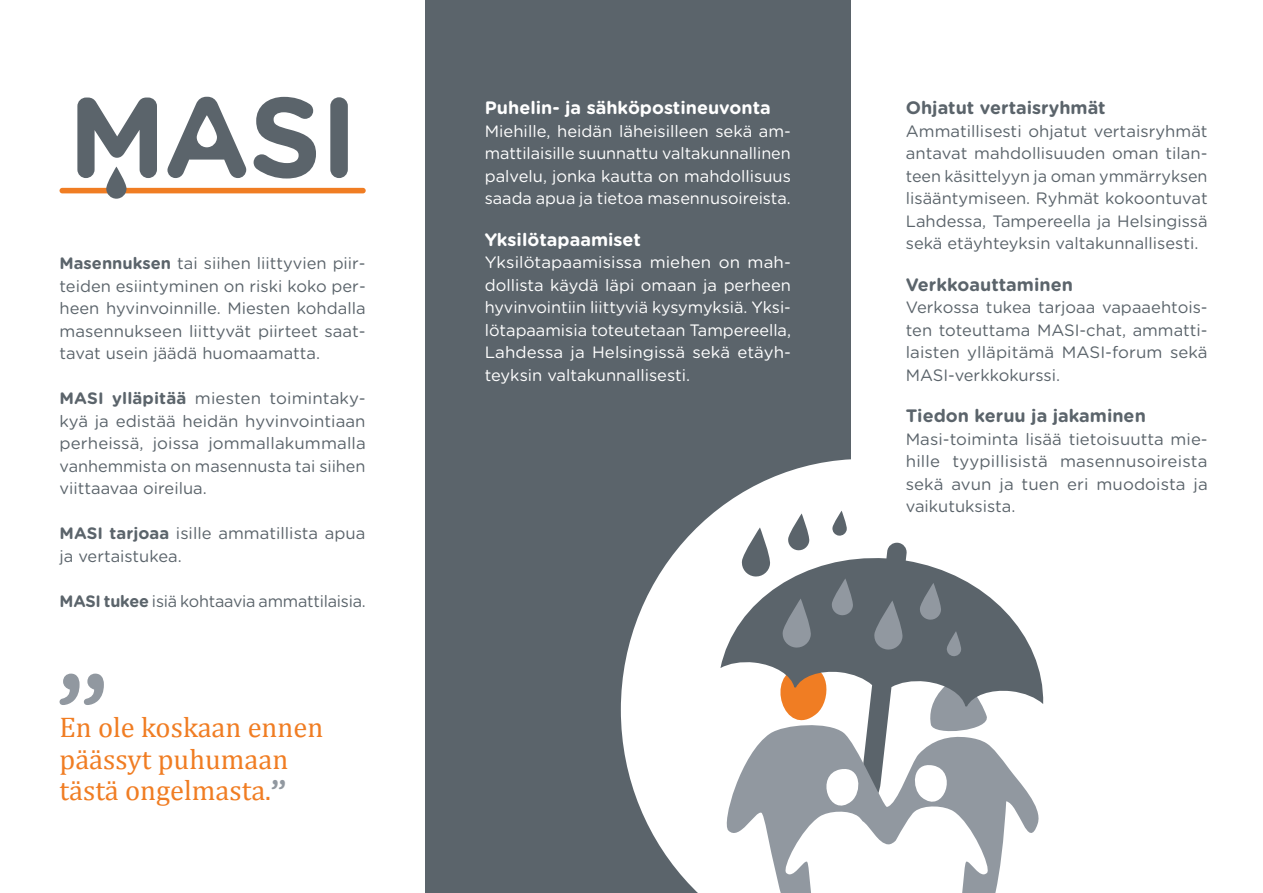
<style>
.page{position:relative;width:1263px;height:893px;background:#fff}
.page>*{position:absolute;margin:0;border:0;box-sizing:border-box;transform-origin:0 0}
.t1{font:28.5px/31.5px "Cambria";color:#f07d23}
.t2{font:700 18px "Gotham Rounded";color:#5b646b}
.t3{font:700 18px "Gotham Rounded";color:#fff}
.t4{font:16.5px/22.5px "Gotham Rounded";color:#5b646b;text-align:justify}
.t5{font:16.5px/22.5px "Gotham Rounded";color:#fff;text-align:justify}
.s1{font-weight:700}
.s2{font-family:"Gotham Rounded";font-weight:700;color:#9198a0}
</style>
<div class="page">
<div style="left:425px;top:0;width:425px;height:893px;background:#5b646b"></div>
<svg style="left:621px;top:459px;width:230px;height:434px;fill:#fff"></svg>
<svg style="left:77px;top:98px;width:80px;height:80px"></svg>
<svg style="left:254px;top:97px;width:62px;height:82px"></svg>
<div style="left:330px;top:97px;width:18px;height:81px;background:#5b646b;border-radius:9px"></div>
<svg style="left:167px;top:97px;width:79px;height:81px"></svg>
<div style="left:60px;top:188px;width:306px;height:5px;background:#f07d23;border-radius:3px"></div>
<svg style="left:106px;top:167px;width:21px;height:32px"></svg>
<svg style="left:720px;top:542px;width:324px;height:262px;fill:#626a6b"></svg>
<svg style="left:741px;top:527px;width:30px;height:50px"></svg>
<svg style="left:787px;top:513px;width:23px;height:38px"></svg>
<svg style="left:832px;top:511px;width:15px;height:25px"></svg>
<svg style="left:946px;top:631px;width:15px;height:26px"></svg>
<svg style="left:782px;top:598px;width:30px;height:50px"></svg>
<svg style="left:831px;top:578px;width:22px;height:38px"></svg>
<svg style="left:873px;top:600px;width:30px;height:50px"></svg>
<svg style="left:919px;top:583px;width:23px;height:37px"></svg>
<svg style="left:721px;top:721px;width:322px;height:172px"></svg>
<svg style="left:60px;top:674px;width:44px;height:31px"></svg>
<p class="t4" style="left:60px;top:251px;width:308px"><span class="s1">Masennuksen</span> tai siihen liittyvien piir&shy;teiden esiintyminen on riski koko per&shy;heen hyvinvoinnille. Miesten kohdalla masennukseen liittyvät piirteet saat&shy;tavat usein jäädä huomaamatta.</p>
<p class="t4" style="left:60px;top:386px;width:308px"><span class="s1">MASI ylläpitää</span> miesten toimintaky&shy;kyä ja edistää heidän hyvinvointiaan perheissä, joissa jommallakummalla vanhemmista on masennusta tai siihen viittaavaa oireilua.</p>
<p class="t4" style="left:60px;top:521px;width:307px"><span class="s1">MASI tarjoaa</span> isille ammatillista apua ja vertaistukea.</p>
<p class="t4" style="left:60px;top:589px;width:308px"><span class="s1">MASI tukee</span> isiä kohtaavia ammattilaisia.</p>
<h1 class="t1" style="left:60px;top:712px;width:265px">En ole koskaan ennen päässyt puhumaan tästä ongelmasta.<span class="s2">”</span></h1>
<p class="t3" style="left:485px;top:95px;width:288px">Puhelin- ja sähköpostineuvonta</p>
<p class="t5" style="left:485px;top:119px;width:308px">Miehille, heidän läheisilleen sekä am&shy;mattilaisille suunnattu valtakunnallinen palvelu, jonka kautta on mahdollisuus saada apua ja tietoa masennusoireista.</p>
<p class="t3" style="left:485px;top:226px;width:158px">Yksilötapaamiset</p>
<p class="t5" style="left:485px;top:250px;width:308px">Yksilötapaamisissa miehen on mah&shy;dollista käydä läpi omaan ja perheen hyvinvointiin liittyviä kysymyksiä. Yksi&shy;lötapaamisia toteutetaan Tampereella, Lahdessa ja Helsingissä sekä etäyh&shy;teyksin valtakunnallisesti.</p>
<p class="t2" style="left:906px;top:95px;width:201px">Ohjatut vertaisryhmät</p>
<p class="t4" style="left:906px;top:119px;width:303px">Ammatillisesti ohjatut vertaisryhmät antavat mahdollisuuden oman tilan&shy;teen käsittelyyn ja oman ymmärryksen lisääntymiseen. Ryhmät kokoontuvat Lahdessa, Tampereella ja Helsingissä sekä etäyhteyksin valtakunnallisesti.</p>
<p class="t2" style="left:906px;top:271px;width:169px">Verkkoauttaminen</p>
<p class="t4" style="left:906px;top:295px;width:303px">Verkossa tukea tarjoaa vapaaehtois&shy;ten toteuttama MASI-chat, ammatti&shy;laisten ylläpitämä MASI-forum sekä MASI-verkkokurssi.</p>
<p class="t2" style="left:906px;top:403px;width:242px">Tiedon keruu ja jakaminen</p>
<p class="t4" style="left:906px;top:427px;width:303px">Masi-toiminta lisää tietoisuutta mie&shy;hille tyypillisistä masennusoireista sekä avun ja tuen eri muodoista ja vaikutuksista.</p>
</div>
